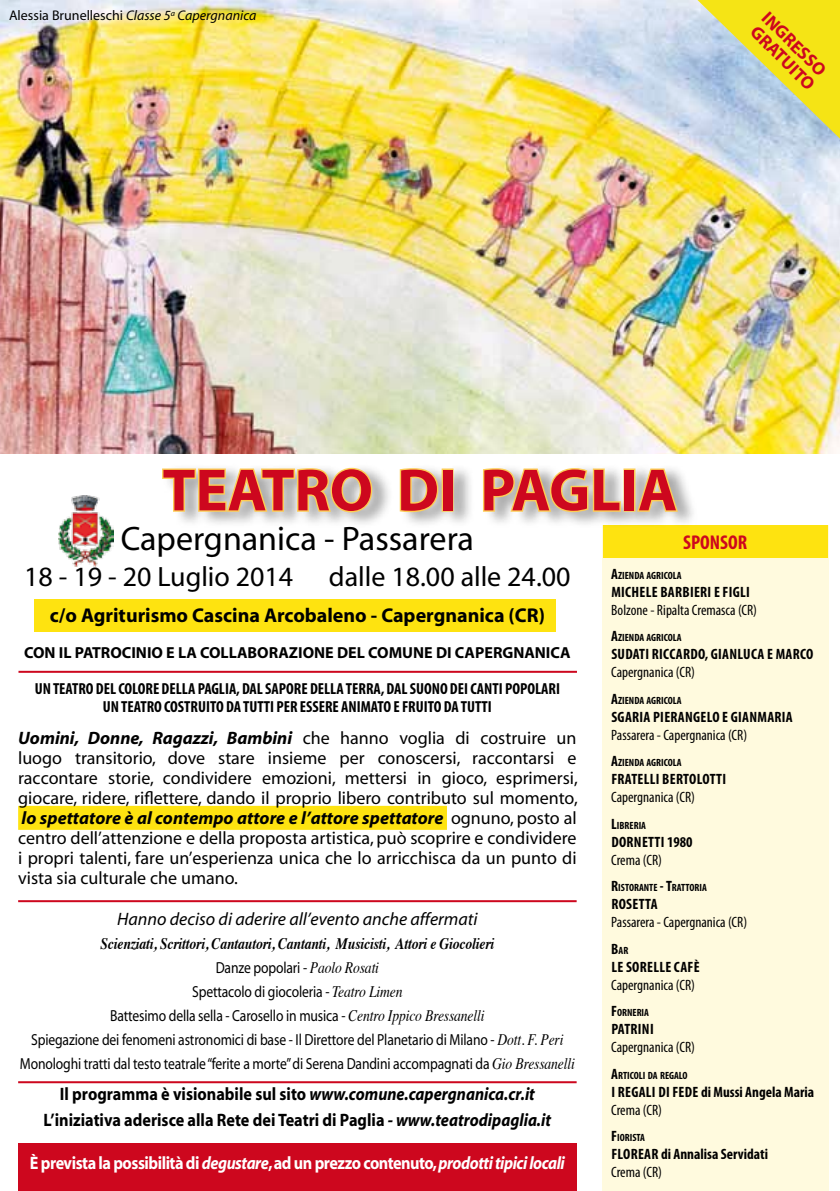
<style>
.page{position:relative;width:840px;height:1191px;background:#fff}
.page>*{position:absolute;margin:0;border:0;box-sizing:border-box;transform-origin:0 0}
.t1{font:700 60px "Myriad";letter-spacing:-.045em;color:#cd071e}
.t2{font:34px "Myriad";color:#000}
.t3{font:28px "Myriad";color:#000}
.t4{font:700 20px "Myriad";color:#000}
.t5{font:700 condensed 20px "Myriad Pro";color:#cd071e}
.t6{font:18px/20px "Myriad";color:#000;text-align:justify}
.t7{font:700 18px/25.6px "Myriad";color:#000;text-align:center;scale:.9 1}
.t8{font:700 18px "Myriad";letter-spacing:-.03em;color:#fff;scale:.9 1}
.t9{font:italic 18px "Myriad";color:#000}
.t10{font:700 18px/18px "Myriad";color:#cd071e}
.t11{font:16px/24px "Myriad";letter-spacing:-.01em;color:#000;text-align:center;scale:.85 1}
.t12{font:700 condensed 16px/18px "Myriad Pro";color:#000;text-align:center}
.t13{font:italic 700 16px "Times";letter-spacing:-.01em;color:#000;scale:.85 1}
.t14{font:700 16px "Myriad";color:#000}
.t15{font:700 condensed 15px "Myriad Pro";letter-spacing:.02em;color:#000}
.t16{font:condensed 15px "Myriad Pro";color:#000}
.t17{font:14px "Myriad";color:#000}
.t18{font:700 condensed 10.4px "Myriad Pro";color:#000}
.s1{font-style:italic}
.s2{font-weight:700;font-style:italic}
.s3{font-family:"Times";font-style:italic}
.s4{font-size:15px}
</style>
<div class="page">
<div style="left:18px;top:1143px;width:558px;height:48px;background:#cd071e"></div>
<div style="left:602px;top:525px;width:226px;height:666px;background:#fffade"></div>
<div style="left:34px;top:599px;width:521px;height:33px;background:#fee310"></div>
<div style="left:602px;top:525px;width:225px;height:33px;background:#fee310"></div>
<div style="left:18px;top:806px;width:428px;height:24px;background:#fee310"></div>
<div style="left:162px;top:463px;width:536px;height:66px;background:#000;opacity:.35"></div>
<svg style="left:162px;top:466px;width:211px;height:48px;background:#dfd0ad"></svg>
<svg style="left:398px;top:467px;width:41px;height:46px;background:#e4d4ae"></svg>
<div style="left:441px;top:468px;width:12px;height:44px;border:3px solid #fdcd55"></div>
<svg style="left:481px;top:467px;width:141px;height:46px;background:#dfd0ab"></svg>
<div style="left:623px;top:468px;width:12px;height:44px;border:3px solid #fdcd55"></div>
<svg style="left:635px;top:467px;width:44px;height:46px;background:#daccab"></svg>
<img style="left:0;top:0;width:839px;height:453px">
<img style="left:59px;top:495px;width:54px;height:71px">
<svg style="left:697px;top:0;width:142px;height:139px;background:#d4d77e"></svg>
<hr style="left:18px;top:900px;width:558px;height:2px;background:#cd071e">
<hr style="left:18px;top:671px;width:558px;height:2px;background:#cd071e">
<hr style="left:18px;top:1081px;width:558px;height:2px;background:#cd071e">
<p class="t17" style="left:9px;top:9px;width:249px">Alessia Brunelleschi <span class="s1">Classe 5</span><sup>a</sup> <span class="s1">Capergnanica</span></p>
<p class="t10" style="left:770px;top:9px;width:86px;rotate:45deg">ingr esso gra tuito</p>
<h1 class="t1" style="left:162px;top:459px;width:516px">TEATRO DI PAGLI A</h1>
<h2 class="t2" style="left:121px;top:522px;width:354px">Capergnanica - Passarera</h2>
<h3 class="t3" style="left:24px;top:563px;width:270px">18 - 19 - 20 Luglio 2014</h3>
<h3 class="t3" style="left:329px;top:563px;width:243px">dalle 18.00 alle 24.00</h3>
<p class="t4" style="left:50px;top:605px;width:496px">c/o Agriturismo Cascina Arcobaleno - Capergnanica (CR)</p>
<p class="t14" style="left:24px;top:645px;width:537px">Con il Patrocinio e la Collaborazione del Comune di Capergnanica</p>
<p class="t12" style="left:35px;top:680px;width:526px">UN TEATRO DEL COLORE DELLA PAGLIA, DAL SAPORE DELLA TERRA, DAL SUONO DEI CANTI POPOLARI<br>UN TEATRO COSTRUITO DA TUTTI PER ESSERE ANIMATO E FRUITO DA TUTTI</p>
<p class="t6" style="left:18px;top:728px;width:561px"><span class="s2">Uomini, Donne, Ragazzi, Bambini</span> che hanno voglia di costruire un luogo transitorio, dove stare insieme per conoscersi, raccontarsi e raccontare storie, condividere emozioni, mettersi in gioco, esprimersi, giocare, ridere, riflettere, dando il proprio libero contributo sul momento, <span class="s2">lo spettatore è al contempo attore e l’attore spettatore</span> ognuno, posto al centro dell’attenzione e della proposta artistica, può scoprire e condividere i propri talenti, fare un’esperienza unica che lo arricchisca da un punto di vista sia culturale che umano.</p>
<p class="t9" style="left:117px;top:910px;width:362px">Hanno deciso di aderire all’evento anche affermati</p>
<p class="t13" style="left:100px;top:928px;width:464px">Scienziati, Scrittori, Cantautori, Cantanti, Musicisti, Attori e Giocolieri</p>
<p class="t11" style="left:20px;top:956px;width:654px">Danze popolari - <span class="s3">Paolo Rosati<br></span>Spettacolo di giocoleria - <span class="s3">Teatro Limen<br></span>Battesimo della sella - Carosello in musica - <span class="s3">Centro Ippico Bressanelli<br></span>Spiegazione dei fenomeni astronomici di base - Il Direttore del Planetario di Milano - <span class="s3">Dott. F. Peri </span>Monologhi tratti dal testo teatrale “ferite a morte” di Serena Dandini accompagnati da <span class="s3">Gio Bressanelli</span></p>
<p class="t7" style="left:44px;top:1082px;width:565px">Il programma è visionabile sul sito <span class="s1">www.comune.capergnanica.cr.it<br></span>L’iniziativa aderisce alla Rete dei Teatri di Paglia <span class="s1">- www.teatrodipaglia.it</span></p>
<p class="t8" style="left:30px;top:1153px;width:595px">È prevista la possibilità di <span class="s1">degustare</span>, ad un prezzo contenuto, <span class="s1">prodotti tipici locali</span></p>
<p class="t5" style="left:682px;top:530px;width:65px">SPONSOR</p>
<p class="t18" style="left:611px;top:568px;width:72px"><span class="s4">A</span>ZIENDA AGRICOLA</p>
<p class="t15" style="left:611px;top:582px;width:140px">MICHELE BARBIERI E FIGLI</p>
<p class="t16" style="left:611px;top:600px;width:147px">Bolzone - Ripalta Cremasca (CR)</p>
<p class="t18" style="left:611px;top:631px;width:72px"><span class="s4">A</span>ZIENDA AGRICOLA</p>
<p class="t15" style="left:611px;top:644px;width:203px">SU DATI RICCARDO, GIANLUCA E MARCO</p>
<p class="t16" style="left:611px;top:663px;width:85px">Capergnanica (CR)</p>
<p class="t18" style="left:611px;top:693px;width:72px"><span class="s4">A</span>ZIENDA AGRICOLA</p>
<p class="t15" style="left:611px;top:707px;width:183px">SGARIA PIERANGELO E GIANMARIA</p>
<p class="t16" style="left:611px;top:725px;width:137px">Passarera - Capergnanica (CR)</p>
<p class="t18" style="left:611px;top:756px;width:72px"><span class="s4">A</span>ZIENDA AGRICOLA</p>
<p class="t15" style="left:611px;top:769px;width:116px">FRATELLI BERTOLOTTI</p>
<p class="t16" style="left:611px;top:788px;width:85px">Capergnanica (CR)</p>
<p class="t18" style="left:611px;top:818px;width:36px"><span class="s4">L</span>IBRERIA</p>
<p class="t15" style="left:611px;top:832px;width:83px">DORNETTI 1980</p>
<p class="t16" style="left:611px;top:850px;width:52px">Crema (CR)</p>
<p class="t18" style="left:611px;top:881px;width:24px"><span class="s4">R</span>ISTORAN</p>
<p class="t18" style="left:649px;top:881px;width:59px">TE <span class="s4">- T</span>RATTORIA</p>
<p class="t15" style="left:611px;top:894px;width:48px">ROSETTA</p>
<p class="t16" style="left:611px;top:913px;width:137px">Passarera - Capergnanica (CR)</p>
<p class="t18" style="left:611px;top:943px;width:14px"><span class="s4">B</span>AR</p>
<p class="t15" style="left:611px;top:957px;width:90px">LE SORELLE CAFÈ</p>
<p class="t16" style="left:611px;top:975px;width:85px">Capergnanica (CR)</p>
<p class="t18" style="left:611px;top:1006px;width:39px"><span class="s4">F</span>ORN ERIA</p>
<p class="t15" style="left:611px;top:1019px;width:44px">PATRINI</p>
<p class="t16" style="left:611px;top:1038px;width:85px">Capergnanica (CR)</p>
<p class="t18" style="left:611px;top:1068px;width:77px"><span class="s4">A</span>RTICOLI DA REGALO</p>
<p class="t15" style="left:611px;top:1082px;width:204px">I REGALI DI FEDE DI MUSSI ANGELA MARIA</p>
<p class="t16" style="left:611px;top:1100px;width:52px">Crema (CR)</p>
<p class="t18" style="left:611px;top:1131px;width:35px"><span class="s4">F</span>IORISTA</p>
<p class="t15" style="left:611px;top:1144px;width:158px">FLOREAR DI ANNALISA SERVIDATI</p>
<p class="t16" style="left:611px;top:1163px;width:52px">Crema (CR)</p>
</div>
